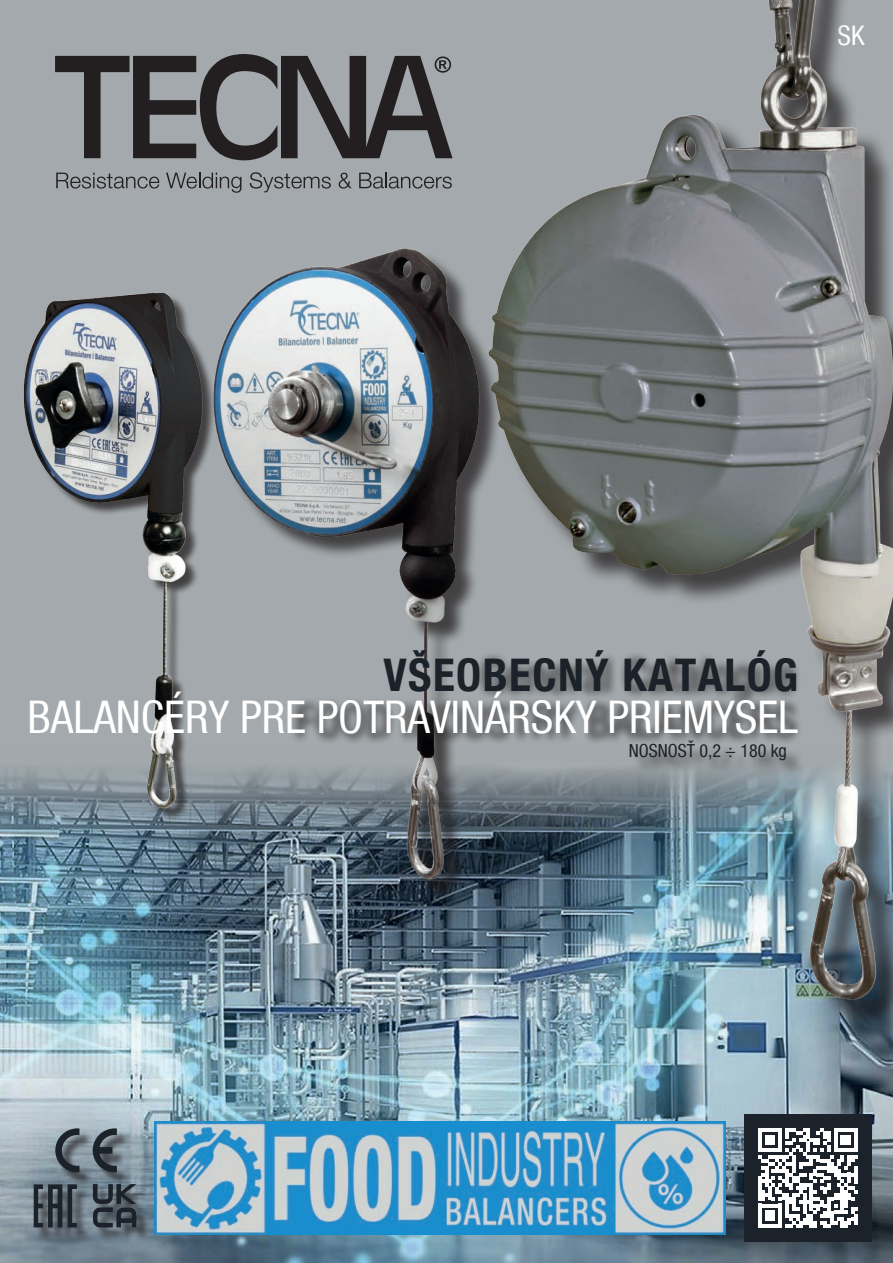
<style>
.page{position:relative;width:893px;height:1263px;background:#a3a9ac}
.page>*{position:absolute;margin:0;border:0;box-sizing:border-box;transform-origin:0 0}
.t1{font:condensed 45px "Helvetica Neue LT Com";color:#fff}
.t2{font:700 condensed 45px "Helvetica Neue LT Com";letter-spacing:.035em;color:#1c2229}
.t3{font:condensed 27px "Helvetica Neue LT Com";color:#fff}
.t4{font:condensed 18px "Helvetica Neue LT Std";color:#1c2229}
.s1{font-family:"Helvetica Neue LT Com"}
</style>
<div class="page">
<img style="left:0;top:775px;width:893px;height:488px">
<svg style="left:55px;top:54px;width:391px;height:106px"></svg>
<svg style="left:56px;top:173px;width:103px;height:16px"></svg>
<svg style="left:166px;top:173px;width:75px;height:20px"></svg>
<svg style="left:250px;top:172px;width:81px;height:20px"></svg>
<svg style="left:339px;top:173px;width:13px;height:16px"></svg>
<svg style="left:359px;top:173px;width:87px;height:16px"></svg>
<div style="left:95px;top:1186px;width:55px;height:55px;background:#231f20;opacity:.75"></div>
<svg style="left:93px;top:1184px;width:44px;height:43px;background:#414b53"></svg>
<div style="left:36px;top:1186px;width:55px;height:55px;background:#231f20;opacity:.75"></div>
<svg style="left:68px;top:1186px;width:9px;height:41px"></svg>
<svg style="left:34px;top:1184px;width:28px;height:43px"></svg>
<div style="left:57px;top:1130px;width:74px;height:56px;background:#231f20;opacity:.75"></div>
<svg style="left:55px;top:1128px;width:24px;height:44px"></svg>
<svg style="left:93px;top:1128px;width:24px;height:44px"></svg>
<img style="left:193px;top:248px;width:253px;height:646px">
<img style="left:3px;top:274px;width:221px;height:545px">
<div style="left:289px;top:697px;width:513px;height:49px;background:#231f20;opacity:.75"></div>
<img style="left:446px;top:0;width:447px;height:1018px">
<img style="left:155px;top:1121px;width:570px;height:113px">
<div style="left:744px;top:1114px;width:128px;height:128px;background:#1c2229"></div>
<svg style="left:758px;top:1128px;width:100px;height:100px"></svg>
<hr style="left:854px;top:1214px;width:4px;height:10px;background:#fff">
<p class="t3" style="left:837px;top:20px;width:28px">SK</p>
<p class="t2" style="left:383px;top:648px;width:416px">VŠEOBECNÝ KATALÓG</p>
<p class="t1" style="left:28px;top:691px;width:772px">BALANCÉRY PRE POTRAVINÁRSKY PRIEMYSEL</p>
<p class="t4" style="left:629px;top:740px;width:160px"><span class="s1">NOSNOSŤ</span> 0,2 ÷ 180 kg</p>
</div>
